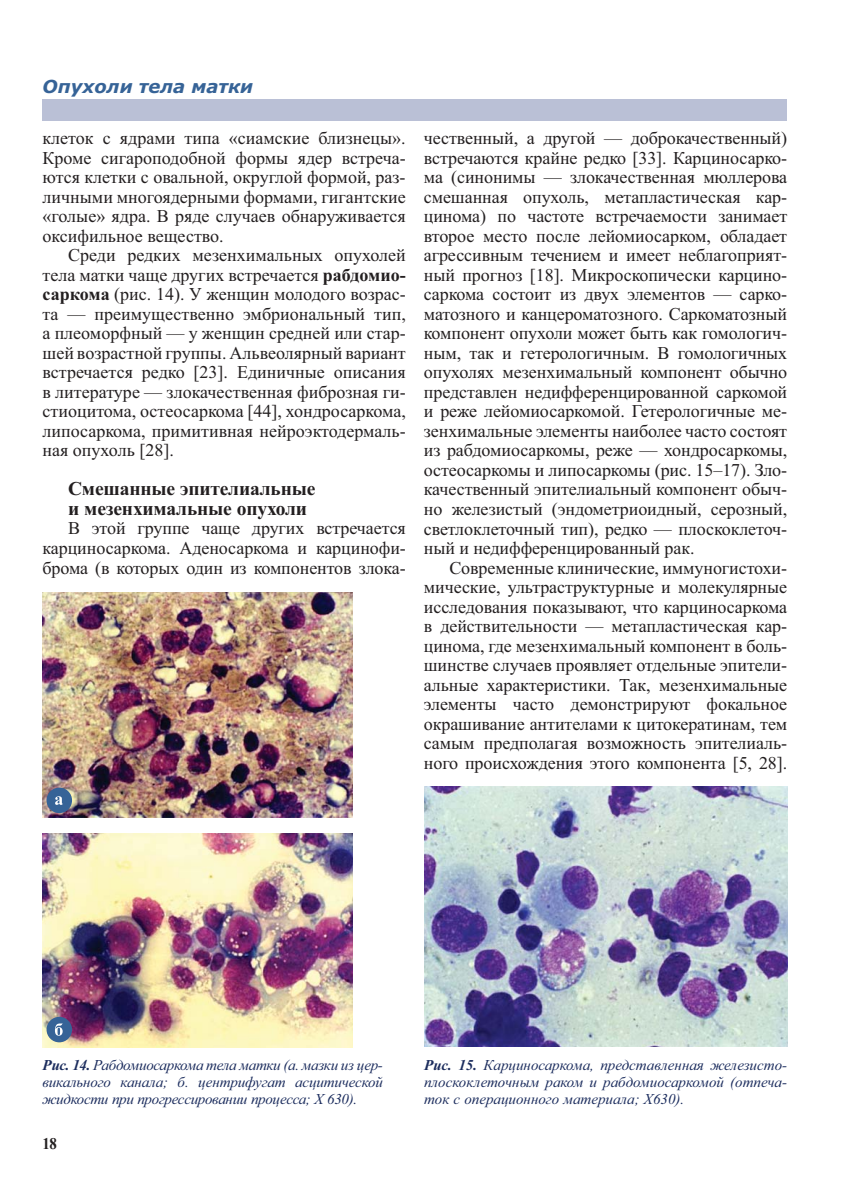
<style>
.page{position:relative;width:851px;height:1191px;background:#fff}
.page>*{position:absolute;margin:0;border:0;box-sizing:border-box;transform-origin:0 0}
.t1{font:700 19.5px/19.5px "Times New Roman";letter-spacing:-.01em;color:#231f20}
.t2{font:18px/19.5px "Times New Roman";letter-spacing:-.005em;color:#231f20;text-align:justify}
.t3{font:italic 700 18px "Verdana";color:#366397}
.t4{font:700 16.5px "Times New Roman";color:#231f20;scale:.9 1}
.t5{font:italic 15px/17.2px "Times New Roman";letter-spacing:-.01em;color:#1b2c5d;text-align:justify}
.s1{font-weight:700}
</style>
<div class="page">
<div style="left:43px;top:99px;width:744px;height:21px;background:#bac0d6"></div>
<img style="left:43px;top:592px;width:309px;height:225px">
<img style="left:43px;top:833px;width:309px;height:214px">
<img style="left:424px;top:787px;width:363px;height:259px">
<div style="left:47px;top:787px;width:25px;height:26px;background:#366397;border-radius:50%"></div>
<svg style="left:55px;top:796px;width:8px;height:9px"></svg>
<div style="left:47px;top:1016px;width:25px;height:26px;background:#366397;border-radius:50%"></div>
<svg style="left:55px;top:1023px;width:8px;height:12px"></svg>
<p class="t3" style="left:43px;top:80px;width:212px">Опухоли тела матки</p>
<p class="t2" style="left:43px;top:130px;width:365px">клеток с ядрами типа «сиамские близнецы».<br>Кроме сигароподобной формы ядер встреча&shy;ются клетки с овальной, округлой формой, раз&shy;личными многоядерными формами, гигантские «голые» ядра. В ряде случаев обнаруживается оксифильное вещество.</p>
<p class="t2" style="left:43px;top:247px;width:365px;text-indent:26px">Среди редких мезенхимальных опухолей тела матки чаще других встречается <span class="s1">рабдомио&shy;саркома</span> (рис. 14). У женщин молодого возрас&shy;та — преимущественно эмбриональный тип, а плеоморфный — у женщин средней или стар&shy;шей возрастной группы. Альвеолярный вариант встречается редко [23]. Единичные описания в литературе — злокачественная фиброзная ги&shy;стиоцитома, остеосаркома [44], хондросаркома, липосаркома, примитивная нейроэктодермаль&shy;ная опухоль [28].</p>
<p class="t1" style="left:68px;top:481px;width:249px">Cмешанные эпителиальные и мезенхимальные опухоли</p>
<p class="t2" style="left:43px;top:520px;width:365px;text-indent:26px">В этой группе чаще других встречается карциносаркома. Аденосаркома и карцинофи&shy;брома (в которых один из компонентов злока-</p>
<p class="t2" style="left:424px;top:130px;width:365px">чественный, а другой — доброкачественный) встречаются крайне редко [33]. Карциносарко&shy;ма (синонимы — злокачественная мюллерова смешанная опухоль, метапластическая кар&shy;цинома) по частоте встречаемости занимает второе место после лейомиосарком, обладает агрессивным течением и имеет неблагоприят&shy;ный прогноз [18]. Микроскопически карцино&shy;саркома состоит из двух элементов — сарко&shy;матозного и канцероматозного. Саркоматозный компонент опухоли может быть как гомологич&shy;ным, так и гетерологичным. В гомологичных опухолях мезенхимальный компонент обычно представлен недифференцированной саркомой и реже лейомиосаркомой. Гетерологичные ме&shy;зенхимальные элементы наиболее часто состоят из рабдомиосаркомы, реже — хондросаркомы, остеосаркомы и липосаркомы (рис. 15–17). Зло&shy;качественный эпителиальный компонент обыч&shy;но железистый (эндометриоидный, серозный, светлоклеточный тип), редко — плоскоклеточ&shy;ный и недифференцированный рак.</p>
<p class="t2" style="left:424px;top:559px;width:365px;text-indent:26px">Современные клинические, иммуногистохи&shy;мические, ультраструктурные и молекулярные исследования показывают, что карциносаркома в действительности — метапластическая кар&shy;цинома, где мезенхимальный компонент в боль&shy;шинстве случаев проявляет отдельные эпители&shy;альные характеристики. Так, мезенхимальные элементы часто демонстрируют фокальное окрашивание антителами к цитокератинам, тем самым предполагая возможность эпителиаль&shy;ного происхождения этого компонента [5, 28].</p>
<p class="t5" style="left:43px;top:1057px;width:342px"><span class="s1">Рис. 14.</span> Рабдомиосаркома тела матки (а. мазки из цер&shy;викального канала; б. центрифугат асцитической жидкости при прогрессировании процесса; Х 630).</p>
<p class="t5" style="left:424px;top:1057px;width:364px"><span class="s1">Рис. 15.</span> Карциносаркома, представленная железисто&shy;плоскоклеточным раком и рабдомиосаркомой (отпеча&shy;ток с операционного материала; Х630).</p>
<p class="t4" style="left:43px;top:1137px;width:18px">18</p>
</div>
